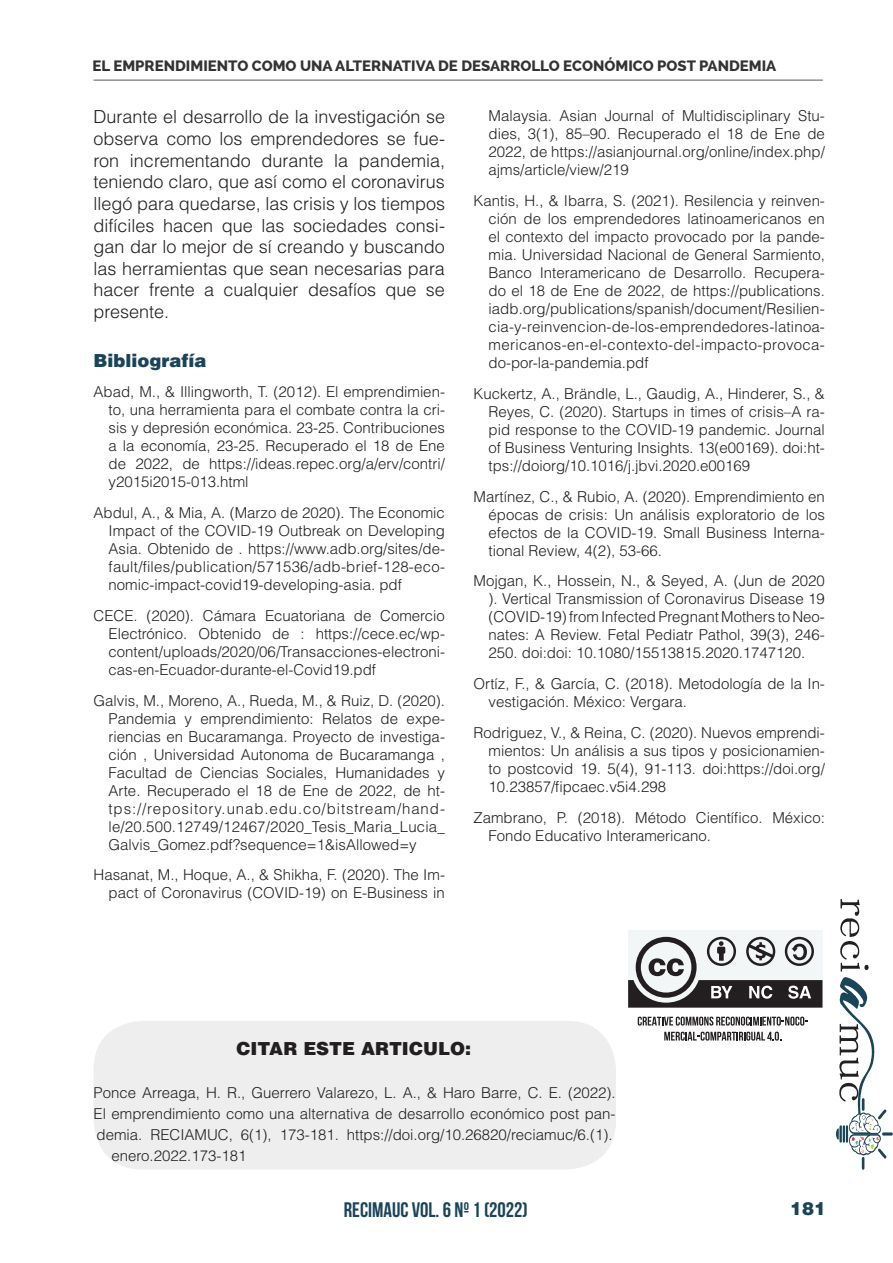
<style>
.page{position:relative;width:893px;height:1263px;background:#fff}
.page>*{position:absolute;margin:0;border:0;box-sizing:border-box;transform-origin:0 0}
.t1{font:700 21px "Bebas Neue";color:#1a4458}
.t2{font:300 18px/21.6px "Helvetica LT Std";color:#231f20;text-align:justify}
.t3{font:900 18px "Helvetica LT Std";color:#231f20}
.t4{font:900 18px "Helvetica LT Std";color:#1a4458}
.t5{font:300 15px/18px "Helvetica LT Std";color:#231f20;text-align:justify}
.t6{font:800 15px "Raleway";color:#333}
</style>
<div class="page">
<hr style="left:94px;top:80px;width:729px;height:1px;background:#545557">
<svg style="left:836px;top:899px;width:57px;height:271px"></svg>
<div style="left:94px;top:1021px;width:522px;height:148px;background:#edeeed;border-radius:49px"></div>
<svg style="left:638px;top:1016px;width:170px;height:9px"></svg>
<svg style="left:664px;top:1032px;width:117px;height:9px"></svg>
<div style="left:628px;top:930px;width:194px;height:78px;background:#f3f6f7"></div>
<svg style="left:628px;top:937px;width:194px;height:71px"></svg>
<p class="t6" style="left:92px;top:57px;width:685px">EL EMPRENDIMIENTO COMO UNA ALTERNATIVA DE DESARROLLO ECONÓMICO POST PANDEMIA</p>
<p class="t2" style="left:94px;top:106px;width:353px">Durante el desarrollo de la investigación se observa como los emprendedores se fue&shy;ron incrementando durante la pandemia, teniendo claro, que así como el coronavirus llegó para quedarse, las crisis y los tiempos difíciles hacen que las sociedades consi&shy;gan dar lo mejor de sí creando y buscando las herramientas que sean necesarias para hacer frente a cualquier desafíos que se presente.</p>
<p class="t4" style="left:94px;top:348px;width:115px">Bibliografía</p>
<p class="t5" style="left:109px;top:383px;width:338px;text-indent:-15px">Abad, M., &amp; Illingworth, T. (2012). El emprendimien&shy;to, una herramienta para el combate contra la cri&shy;sis y depresión económica. 23-25. Contribuciones a la economía, 23-25. Recuperado el 18 de Ene de 2022, de https://ideas.repec.org/a/erv/contri/ y2015i2015-013.html</p>
<p class="t5" style="left:109px;top:504px;width:338px;text-indent:-15px">Abdul, A., &amp; Mia, A. (Marzo de 2020). The Economic Impact of the COVID-19 Outbreak on Developing Asia. Obtenido de . https://www.adb.org/sites/de&shy;fault/files/publication/571536/adb-brief-128-eco&shy;nomic-impact-covid19-developing-asia. pdf</p>
<p class="t5" style="left:109px;top:606px;width:338px;text-indent:-15px">CECE. (2020). Cámara Ecuatoriana de Comercio Electrónico. Obtenido de : https://cece.ec/wp&shy;content/uploads/2020/06/Transacciones-electroni&shy;cas-en-Ecuador-durante-el-Covid19.pdf</p>
<p class="t5" style="left:109px;top:691px;width:338px;text-indent:-15px">Galvis, M., Moreno, A., Rueda, M., &amp; Ruiz, D. (2020).<br>Pandemia y emprendimiento: Relatos de expe&shy;riencias en Bucaramanga. Proyecto de investiga&shy;ción , Universidad Autonoma de Bucaramanga , Facultad de Ciencias Sociales, Humanidades y Arte. Recuperado el 18 de Ene de 2022, de ht&shy;tps://repository.unab.edu.co/bitstream/hand&shy;le/20.500.12749/12467/2020_Tesis_Maria_Lucia_ Galvis_Gomez.pdf?sequence=1&amp;isAllowed=y</p>
<p class="t5" style="left:94px;top:866px;width:353px;text-align:right">Hasanat, M., Hoque, A., &amp; Shikha, F. (2020). The Im&shy;pact of Coronavirus (COVID-19) on E-Business in</p>
<p class="t5" style="left:488px;top:107px;width:338px">Malaysia. Asian Journal of Multidisciplinary Stu&shy;dies, 3(1), 85–90. Recuperado el 18 de Ene de 2022, de https://asianjournal.org/online/index.php/ ajms/article/view/219</p>
<p class="t5" style="left:488px;top:192px;width:338px;text-indent:-15px">Kantis, H., &amp; Ibarra, S. (2021). Resilencia y reinven&shy;ción de los emprendedores latinoamericanos en el contexto del impacto provocado por la pande&shy;mia. Universidad Nacional de General Sarmiento, Banco Interamericano de Desarrollo. Recupera&shy;do el 18 de Ene de 2022, de https://publications. iadb.org/publications/spanish/document/Resilien&shy;cia-y-reinvencion-de-los-emprendedores-latinoa&shy;mericanos-en-el-contexto-del-impacto-provoca&shy;do-por-la-pandemia.pdf</p>
<p class="t5" style="left:488px;top:384px;width:338px;text-indent:-15px">Kuckertz, A., Brändle, L., Gaudig, A., Hinderer, S., &amp; Reyes, C. (2020). Startups in times of crisis–A ra&shy;pid response to the COVID-19 pandemic. Journal of Business Venturing Insights. 13(e00169). doi:ht&shy;tps://doiorg/10.1016/j.jbvi.2020.e00169</p>
<p class="t5" style="left:488px;top:487px;width:338px;text-indent:-15px">Martínez, C., &amp; Rubio, A. (2020). Emprendimiento en épocas de crisis: Un análisis exploratorio de los efectos de la COVID-19. Small Business Interna&shy;tional Review, 4(2), 53-66.</p>
<p class="t5" style="left:488px;top:572px;width:338px;text-indent:-15px">Mojgan, K., Hossein, N., &amp; Seyed, A. (Jun de 2020 ). Vertical Transmission of Coronavirus Disease 19 (COVID-19) from Infected Pregnant Mothers to Neo&shy;nates: A Review. Fetal Pediatr Pathol, 39(3), 246- 250. doi:doi: 10.1080/15513815.2020.1747120.</p>
<p class="t5" style="left:488px;top:675px;width:338px;text-indent:-15px">Ortíz, F., &amp; García, C. (2018). Metodología de la In&shy;vestigación. México: Vergara.</p>
<p class="t5" style="left:488px;top:723px;width:338px;text-indent:-15px">Rodriguez, V., &amp; Reina, C. (2020). Nuevos emprendi&shy;mientos: Un análisis a sus tipos y posicionamien&shy;to postcovid 19. 5(4), 91-113. doi:https://doi.org/ 10.23857/fipcaec.v5i4.298</p>
<p class="t5" style="left:488px;top:808px;width:338px;text-indent:-15px">Zambrano, P. (2018). Método Científico. México:<br>Fondo Educativo Interamericano.</p>
<p class="t3" style="left:237px;top:1037px;width:236px">CITAR ESTE ARTICULO:</p>
<p class="t5" style="left:94px;top:1083px;width:523px">Ponce Arreaga, H. R., Guerrero Valarezo, L. A., &amp; Haro Barre, C. E. (2022).</p>
<p class="t5" style="left:94px;top:1104px;width:524px">El emprendimiento como una alternativa de desarrollo económico post pan-</p>
<p class="t5" style="left:97px;top:1125px;width:517px">demia. RECIAMUC, 6(1), 173-181. https://doi.org/10.26820/reciamuc/6.(1).</p>
<p class="t5" style="left:112px;top:1146px;width:136px">enero.2022.173-181</p>
<h1 class="t1" style="left:344px;top:1198px;width:185px">RECIMAUC VOL. 6 Nº 1 (2022)</h1>
<p class="t4" style="left:790px;top:1197px;width:38px">181</p>
</div>
